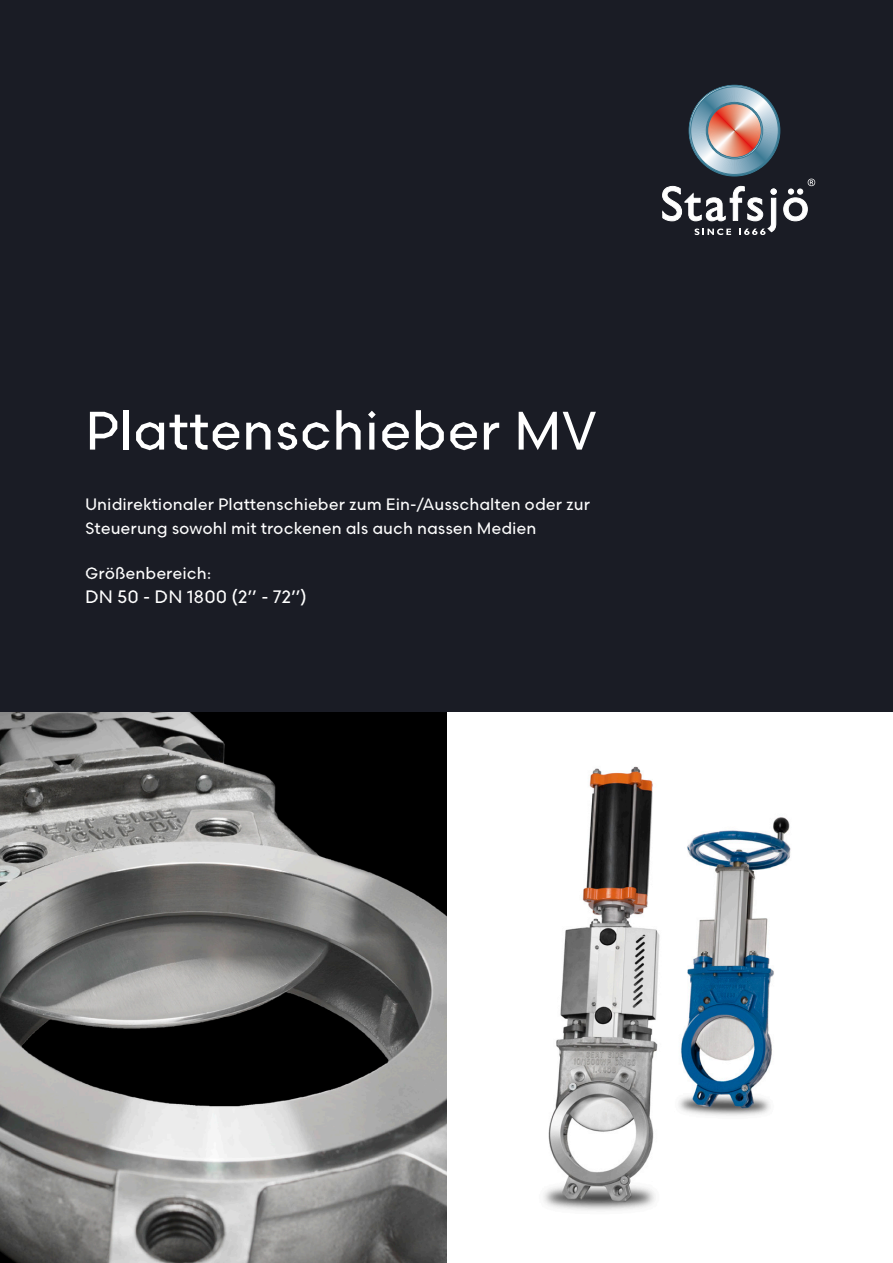
<style>
.page{position:relative;width:893px;height:1263px;background:#1a1c25}
.page>*{position:absolute;margin:0;border:0;box-sizing:border-box;transform-origin:0 0}
.Heading_level_1{font:500 54px "Scandia Line";color:#fff}
.Info_text__covers{font:500 18px "Scandia Line";color:#fff}
.Info_text__covers-2{font:500 16.5px/24px "Scandia Line";color:#fff}
</style>
<div class="page">
<div style="left:446px;top:713px;width:447px;height:550px;background:#fff"></div>
<img style="left:543px;top:766px;width:248px;height:445px">
<img style="left:0;top:713px;width:446px;height:550px">
<svg style="left:662px;top:85px;width:153px;height:150px"></svg>
<p class="Heading_level_1" style="left:85px;top:397px;width:513px">Plattenschieber MV</p>
<p class="Info_text__covers-2" style="left:85px;top:492px;width:507px">Unidirektionaler Plattenschieber zum Ein-/Ausschalten oder zur<br>Steuerung sowohl mit trockenen als auch nassen Medien</p>
<p class="Info_text__covers-2" style="left:85px;top:561px;width:128px">Größenbereich:</p>
<p class="Info_text__covers" style="left:85px;top:585px;width:223px">DN 50 - DN 1800 (2” - 72”)</p>
</div>
